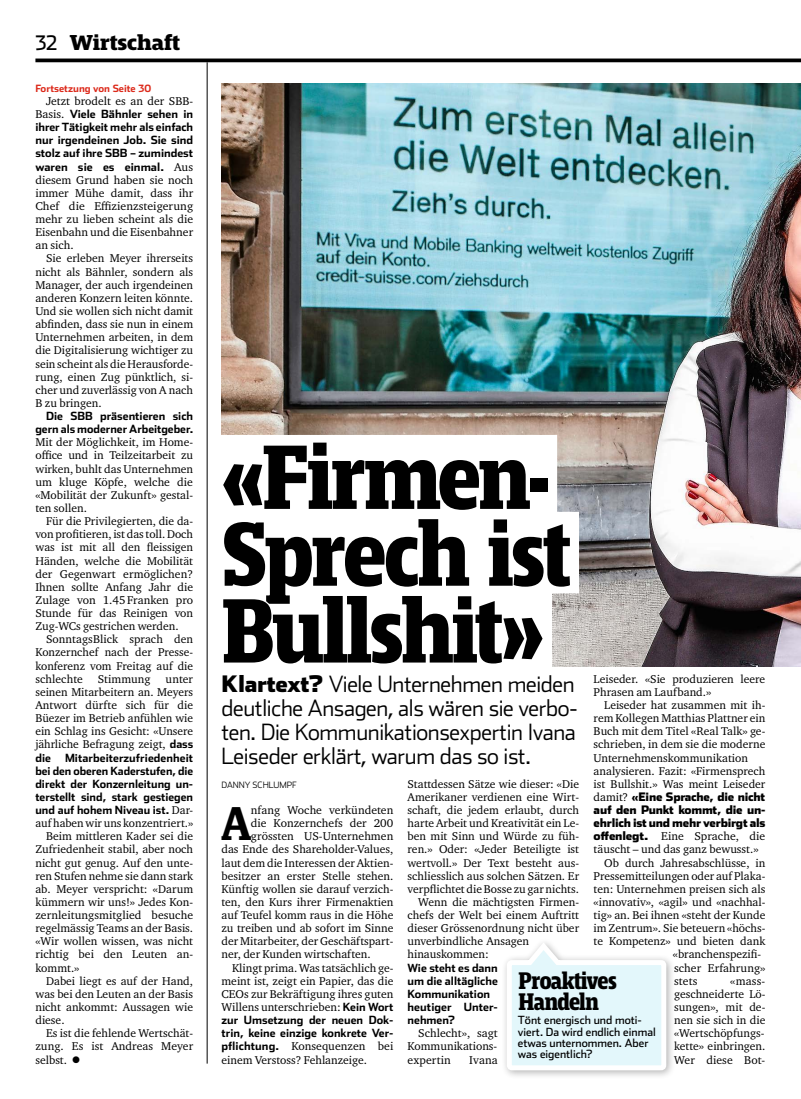
<style>
.page{position:relative;width:801px;height:1099px;background:#fff}
.page>*{position:absolute;margin:0;border:0;box-sizing:border-box;transform-origin:0 0}
._06_Titel_1_Gross_x0{font:700 expanded 95.12px "Mislab Pro Narrow";letter-spacing:-.025em;color:#000}
._01_LT_1_Initial_x08{font:700 49.5px "Mislab Pro Narrow";color:#000}
._12_Quote_NEU_x10{font:700 expanded 25px/21.2px "Mislab Pro Narrow";letter-spacing:-.025em;color:#000;scale:.94 1}
._07_Lead_x06{font:300 22.5px/23.8px "Stainless";letter-spacing:-.015em;color:#000}
.t1{font:700 expanded 22.5px "Mislab Pro";letter-spacing:.005em;color:#000}
._01_LT_2_Einzug_x08{font:11.62px/13.1px "Charter ITC Pro";color:#000;text-align:justify}
._01_LT_1_Initial_x08-2{font:11.62px "Charter ITC Pro";color:#000}
._01_LT_2_Einzug_x08-2{font:700 11.25px/13.1px "Stainless";color:#000;text-align:justify}
._10_Box_5_Text_x22{font:11.25px/11.2px "Stainless";color:#000}
.t2{font:700 10px "Stainless";color:#dc291a}
.author_x07{font:300 8.75px "Stainless";color:#000}
.s1{font-family:"Stainless";font-weight:400;font-stretch:normal;font-size:20px}
.s2{font-family:"Charter ITC Pro";font-weight:400;font-size:11.62px}
.s3{font-family:"Stainless";font-weight:700;font-size:11.25px}
.s4{font-family:"Stainless";font-weight:900}
.s5{font-weight:900}
</style>
<div class="page">
<svg style="left:35px;top:58px;width:766px;height:4px;background:#212121"></svg>
<img style="left:221px;top:83px;width:580px;height:583px">
<hr style="left:207px;top:62px;width:1px;height:1001px;background:#000">
<div style="left:215px;top:435px;width:342px;height:81px;background:#fff"></div>
<div style="left:215px;top:511px;width:364px;height:82px;background:#fff"></div>
<svg style="left:221px;top:440px;width:352px;height:226px"></svg>
<div style="left:501px;top:937px;width:175px;height:142px;background:#000;opacity:.3"></div>
<svg style="left:504px;top:938px;width:165px;height:134px"></svg>
<p class="t1" style="left:35px;top:29px;width:146px"><span class="s1">32</span> Wirtschaft</p>
<p class="t2" style="left:35px;top:82px;width:117px">Fortsetzung von Seite 30</p>
<p class="_01_LT_2_Einzug_x08" style="left:46px;top:94px;width:149px">Jetzt brodelt es an der SBB-</p>
<p class="_01_LT_2_Einzug_x08-2" style="left:35px;top:107px;width:159px"><span class="s2">Basis.</span> Viele Bähnler sehen in ihrer Tätigkeit mehr als einfach nur irgendeinen Job. Sie sind stolz auf ihre SBB – zumindest waren sie es einmal. <span class="s2">Aus</span></p>
<p class="_01_LT_2_Einzug_x08" style="left:35px;top:173px;width:159px">diesem Grund haben sie noch immer Mühe damit, dass ihr Chef die Effizienzsteigerung mehr zu lieben scheint als die Eisenbahn und die Eisenbahner an sich.</p>
<p class="_01_LT_2_Einzug_x08" style="left:35px;top:252px;width:159px;text-indent:11px">Sie erleben Meyer ihrerseits nicht als Bähnler, sondern als Manager, der auch irgendeinen anderen Konzern leiten könnte.<br>Und sie wollen sich nicht damit abfinden, dass sie nun in einem Unternehmen arbeiten, in dem die Digitalisierung wichtiger zu sein scheint als die Herausforde&shy;rung, einen Zug pünktlich, si&shy;cher und zuverlässig von A nach B zu bringen.</p>
<p class="_01_LT_2_Einzug_x08-2" style="left:35px;top:409px;width:159px;text-align:right">Die SBB präsentieren sich gern als moderner Arbeitgeber.</p>
<p class="_01_LT_2_Einzug_x08" style="left:35px;top:435px;width:159px">Mit der Möglichkeit, im Home&shy;office und in Teilzeitarbeit zu wirken, buhlt das Unternehmen um kluge Köpfe, welche die «Mobilität der Zukunft» gestal&shy;ten sollen.</p>
<p class="_01_LT_2_Einzug_x08" style="left:35px;top:514px;width:159px;text-indent:11px">Für die Privilegierten, die da&shy;von profitieren, ist das toll. Doch was ist mit all den fleissigen Händen, welche die Mobilität der Gegenwart ermöglichen?<br>Ihnen sollte Anfang Jahr die Zulage von 1.45Franken pro Stunde für das Reinigen von Zug-WCs gestrichen werden.</p>
<p class="_01_LT_2_Einzug_x08" style="left:35px;top:632px;width:159px;text-indent:11px">SonntagsBlick sprach den Konzernchef nach der Presse&shy;konferenz vom Freitag auf die schlechte</p>
<p class="_01_LT_2_Einzug_x08" style="left:98px;top:672px;width:54px">Stimmung</p>
<p class="_01_LT_2_Einzug_x08" style="left:35px;top:672px;width:159px;text-indent:130px">unter seinen Mitarbeitern an. Meyers Antwort dürfte sich für die Büezer im Betrieb anfühlen wie ein Schlag ins Gesicht: «Unsere jährliche Befragung zeigt, <span class="s3">dass</span></p>
<p class="_01_LT_2_Einzug_x08-2" style="left:35px;top:751px;width:159px">die Mitarbeiterzufriedenheit bei den oberen Kaderstufen, die direkt der Konzernleitung un&shy;terstellt sind, stark gestiegen und auf hohem Niveau ist. <span class="s2">Dar-</span></p>
<p class="_01_LT_2_Einzug_x08" style="left:35px;top:816px;width:159px">auf haben wir uns konzentriert.»</p>
<p class="_01_LT_2_Einzug_x08" style="left:35px;top:829px;width:159px;text-indent:11px">Beim mittleren Kader sei die Zufriedenheit stabil, aber noch nicht gut genug. Auf den unte&shy;ren Stufen nehme sie dann stark ab. Meyer verspricht: «Darum kümmern wir uns!» Jedes Kon&shy;zernleitungsmitglied besuche regelmässig Teams an der Basis. «Wir wollen wissen, was nicht richtig bei den Leuten an&shy;kommt.»</p>
<p class="_01_LT_2_Einzug_x08" style="left:35px;top:974px;width:159px;text-indent:11px">Dabei liegt es auf der Hand, was bei den Leuten an der Basis nicht ankommt: Aussagen wie diese.</p>
<p class="_01_LT_2_Einzug_x08" style="left:35px;top:1026px;width:159px;text-indent:11px">Es ist die fehlende Wertschät&shy;zung. Es ist Andreas Meyer selbst. ●</p>
<p class="_06_Titel_1_Gross_x0" style="left:221px;top:420px;width:329px">«Firmen-</p>
<p class="_06_Titel_1_Gross_x0" style="left:221px;top:497px;width:351px">Sprech ist</p>
<p class="_06_Titel_1_Gross_x0" style="left:221px;top:573px;width:324px">Bullshit»</p>
<p class="_01_LT_2_Einzug_x08" style="left:594px;top:672px;width:173px">Leiseder. «Sie produzieren leere<br>Phrasen am Laufband.»</p>
<p class="_01_LT_2_Einzug_x08" style="left:594px;top:698px;width:173px;text-align:left;text-indent:11px">Leiseder hat zusammen mit ih&shy;rem Kollegen Matthias Plattner ein<br>Buch mit dem Titel «Real Talk» ge&shy;schrieben, in dem sie die moderne<br>Unternehmenskommunikation analysieren. Fazit: «Firmensprech ist Bullshit.» Was meint Leiseder damit? <span class="s4">«Eine Sprache, die nicht auf den Punkt kommt, die un&shy;ehrlich ist und mehr verbirgt als offenlegt.</span> Eine Sprache, die täuscht – und das ganz bewusst.»</p>
<p class="_01_LT_2_Einzug_x08" style="left:604px;top:855px;width:163px">Ob durch Jahresabschlüsse, in</p>
<p class="_01_LT_2_Einzug_x08" style="left:594px;top:869px;width:173px">Pressemitteilungen oder auf Plaka-</p>
<p class="_01_LT_2_Einzug_x08" style="left:594px;top:882px;width:173px">ten: Unternehmen preisen sich als</p>
<p class="_01_LT_2_Einzug_x08" style="left:594px;top:895px;width:173px">«innovativ», «agil» und «nachhal-</p>
<p class="_01_LT_2_Einzug_x08" style="left:594px;top:908px;width:173px">tig» an. Bei ihnen «steht der Kunde</p>
<p class="_01_LT_2_Einzug_x08" style="left:594px;top:921px;width:173px">im Zentrum». Sie beteuern «höchs-</p>
<p class="_01_LT_2_Einzug_x08" style="left:594px;top:934px;width:173px">te Kompetenz» und bieten dank</p>
<p class="_01_LT_2_Einzug_x08" style="left:673px;top:947px;width:90px">«branchenspezifi-</p>
<p class="_01_LT_2_Einzug_x08" style="left:674px;top:960px;width:93px">scher Erfahrung»</p>
<p class="_01_LT_2_Einzug_x08" style="left:674px;top:974px;width:25px">stets</p>
<p class="_07_Lead_x06" style="left:221px;top:672px;width:358px"><span class="s5">Klartext?</span> Viele Unternehmen meiden deutliche Ansagen, als wären sie verbo&shy;ten. Die Kommunikationsexpertin Ivana Leiseder erklärt, warum das so ist.</p>
<p class="_01_LT_2_Einzug_x08" style="left:407px;top:777px;width:173px">Stattdessen Sätze wie dieser: «Die Amerikaner verdienen eine Wirt&shy;schaft, die jedem erlaubt, durch harte Arbeit und Kreativität ein Le&shy;ben mit Sinn und Würde zu füh&shy;ren.» Oder: «Jeder Beteiligte ist wertvoll.» Der Text besteht aus&shy;schliesslich aus solchen Sätzen. Er verpflichtet die Bosse zu gar nichts.</p>
<p class="_01_LT_2_Einzug_x08" style="left:407px;top:895px;width:173px;text-align:left;text-indent:11px">Wenn die mächtigsten Firmen&shy;chefs der Welt bei einem Auftritt dieser Grössenordnung nicht über unverbindliche Ansagen hinauskommen:</p>
<p class="_01_LT_2_Einzug_x08-2" style="left:407px;top:961px;width:92px;text-align:left">Wie steht es dann um die alltägliche<br>Kommunikation heutiger Unter&shy;nehmen?</p>
<p class="_01_LT_2_Einzug_x08" style="left:407px;top:1026px;width:92px;text-indent:11px">Schlecht», sagt Kommunikations&shy;expertin</p>
<p class="author_x07" style="left:221px;top:779px;width:77px">DANNY SCHLUMPF</p>
<p class="_01_LT_1_Initial_x08" style="left:221px;top:794px;width:31px">A</p>
<p class="_01_LT_1_Initial_x08-2" style="left:251px;top:802px;width:144px">nfang Woche verkündeten</p>
<p class="_01_LT_1_Initial_x08-2" style="left:251px;top:816px;width:144px">die Konzernchefs der 200</p>
<p class="_01_LT_1_Initial_x08-2" style="left:251px;top:829px;width:144px">grössten US-Unternehmen</p>
<p class="_01_LT_1_Initial_x08-2" style="left:221px;top:842px;width:173px">das Ende des Shareholder-Values,</p>
<p class="_01_LT_1_Initial_x08-2" style="left:221px;top:855px;width:173px">laut dem die Interessen der Aktien-</p>
<p class="_01_LT_1_Initial_x08-2" style="left:221px;top:868px;width:173px">besitzer an erster Stelle stehen.</p>
<p class="_01_LT_1_Initial_x08-2" style="left:221px;top:881px;width:173px">Künftig wollen sie darauf verzich-</p>
<p class="_01_LT_1_Initial_x08-2" style="left:221px;top:894px;width:173px">ten, den Kurs ihrer Firmenaktien</p>
<p class="_01_LT_1_Initial_x08-2" style="left:221px;top:907px;width:173px">auf Teufel komm raus in die Höhe</p>
<p class="_01_LT_1_Initial_x08-2" style="left:221px;top:921px;width:173px">zu treiben und ab sofort im Sinne</p>
<p class="_01_LT_1_Initial_x08-2" style="left:221px;top:934px;width:173px">der Mitarbeiter, der Geschäftspart-</p>
<p class="_01_LT_1_Initial_x08-2" style="left:221px;top:947px;width:151px">ner, der Kunden wirtschaften.</p>
<p class="_01_LT_2_Einzug_x08" style="left:221px;top:960px;width:173px;text-indent:11px">Klingt prima. Was tatsächlich ge&shy;meint ist, zeigt ein Papier, das die CEOs zur Bekräftigung ihres guten Willens unterschrieben: <span class="s3">Kein Wort</span></p>
<p class="_01_LT_2_Einzug_x08-2" style="left:221px;top:1013px;width:173px">zur Umsetzung der neuen Dok&shy;trin, keine einzige konkrete Ver-</p>
<p class="_01_LT_2_Einzug_x08" style="left:221px;top:1039px;width:173px"><span class="s3">pflichtung.</span> Konsequenzen bei einem Verstoss? Fehlanzeige.</p>
<p class="_12_Quote_NEU_x10" style="left:519px;top:969px;width:106px">Proaktives<br>Handeln</p>
<p class="_10_Box_5_Text_x22" style="left:518px;top:1014px;width:139px">Tönt energisch und moti&shy;viert. Da wird endlich einmal etwas unternommen. Aber was eigentlich?</p>
<p class="_01_LT_2_Einzug_x08" style="left:674px;top:974px;width:93px;text-indent:56px">«mass&shy;geschneiderte Lö&shy;sungen», mit de&shy;nen sie sich in die «Wertschöpfungs&shy;kette» einbringen.<br>Wer diese Bot-</p>
<p class="_01_LT_2_Einzug_x08" style="left:469px;top:1052px;width:30px">Ivana</p>
</div>
